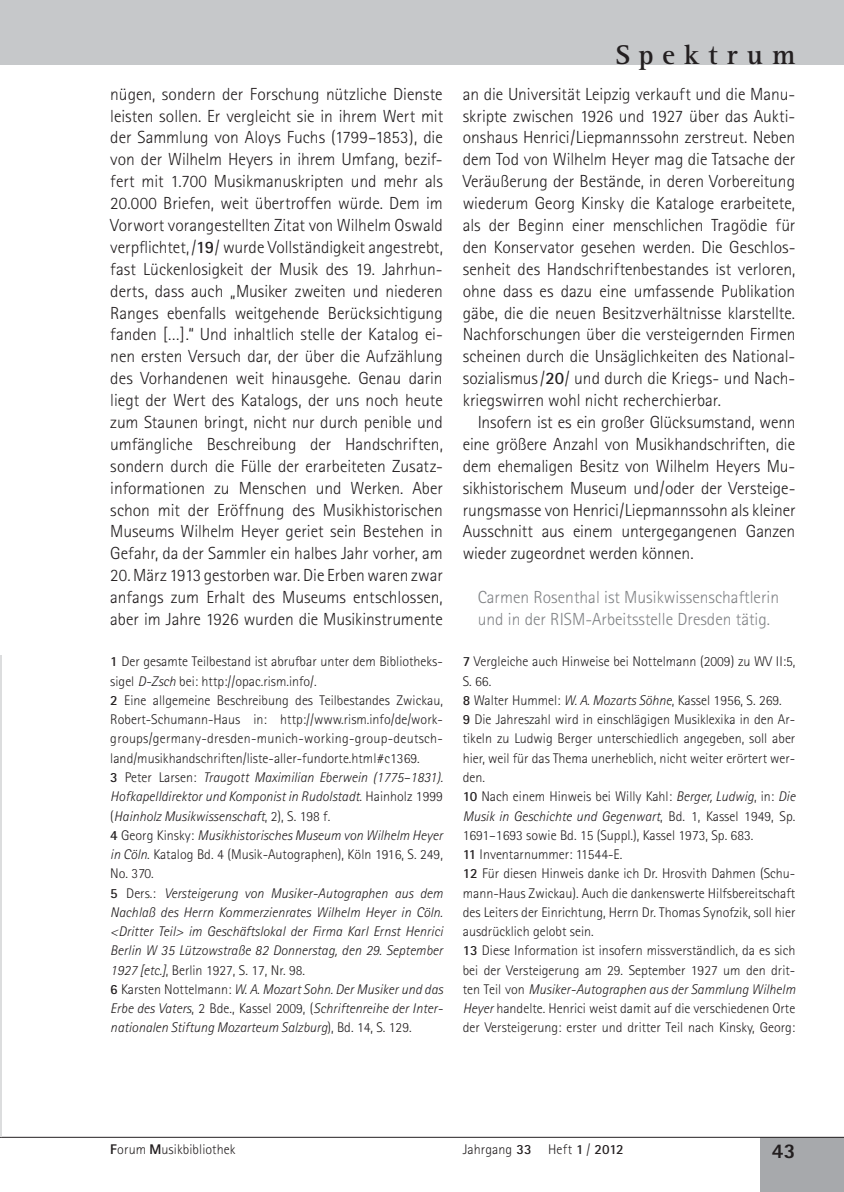
<style>
.page{position:relative;width:844px;height:1192px;background:#fff}
.page>*{position:absolute;margin:0;border:0;box-sizing:border-box;transform-origin:0 0}
.t1{font:700 28px "Rotis Serif";letter-spacing:.32em;color:#231f20}
.t2{font:800 21px "Rotis Sans Serif";color:#231f20}
.t3{font:300 17.5px/21.9px "Rotis Sans Serif";letter-spacing:-.005em;color:#231f20;text-align:justify}
.t4{font:300 17.5px/21.9px "Rotis Sans Serif";color:#808285}
.t5{font:300 14px/19.2px "Rotis Sans Serif";color:#231f20}
.s1{font-weight:700}
.s2{font-style:italic}
.s3{font-weight:800}
</style>
<div class="page">
<hr style="left:0;top:0;width:1px;height:64px;background:#c6c8ca">
<div style="left:760px;top:1137px;width:83px;height:54px;background:#a7a9ac"></div>
<div style="left:1px;top:0;width:842px;height:64px;background:#c6c8ca"></div>
<hr style="left:1px;top:1136px;width:842px;height:1px;background:#231f20">
<hr style="left:0;top:655px;width:1px;height:481px;background:#dcddde">
<p class="t3" style="left:110px;top:85px;width:334px">nügen, sondern der Forschung nützliche Dienste leisten sollen. Er vergleicht sie in ihrem Wert mit der Sammlung von Aloys Fuchs (1799–1853), die von der Wilhelm Heyers in ihrem Umfang, bezif&shy;fert mit 1.700 Musikmanuskripten und mehr als 20.000 Briefen, weit übertroffen würde. Dem im Vorwort vorangestellten Zitat von Wilhelm Oswald verpflichtet, /<span class="s1">19</span>/ wurde Vollständigkeit angestrebt, fast Lückenlosigkeit der Musik des 19. Jahrhun&shy;derts, dass auch „Musiker zweiten und niederen Ranges ebenfalls weitgehende Berücksichtigung fanden […].“ Und inhaltlich stelle der Katalog ei&shy;nen ersten Versuch dar, der über die Aufzählung des Vorhandenen weit hinausgehe. Genau darin liegt der Wert des Katalogs, der uns noch heute zum Staunen bringt, nicht nur durch penible und umfängliche Beschreibung der Handschriften, sondern durch die Fülle der erarbeiteten Zusatz&shy;informationen zu Menschen und Werken. Aber schon mit der Eröffnung des Musikhistorischen Museums Wilhelm Heyer geriet sein Bestehen in Gefahr, da der Sammler ein halbes Jahr vorher, am</p>
<p class="t3" style="left:110px;top:566px;width:334px">20. März 1913 gestorben war. Die Erben waren zwar anfangs zum Erhalt des Museums entschlossen, aber im Jahre 1926 wurden die Musikinstrumente</p>
<p class="t1" style="left:615px;top:45px;width:181px">Spektrum</p>
<p class="t3" style="left:462px;top:85px;width:334px">an die Universität Leipzig verkauft und die Manu-</p>
<p class="t3" style="left:462px;top:106px;width:334px">skripte zwischen 1926 und 1927 über das Aukti-</p>
<p class="t3" style="left:462px;top:128px;width:334px">onshaus Henrici/Liepmannssohn zerstreut. Neben</p>
<p class="t3" style="left:462px;top:150px;width:334px">dem Tod von Wilhelm Heyer mag die Tatsache der</p>
<p class="t3" style="left:462px;top:172px;width:334px">Veräußerung der Bestände, in deren Vorbereitung</p>
<p class="t3" style="left:462px;top:194px;width:334px">wiederum Georg Kinsky die Kataloge erarbeitete,</p>
<p class="t3" style="left:462px;top:216px;width:334px">als der Beginn einer menschlichen Tragödie für</p>
<p class="t3" style="left:462px;top:238px;width:334px">den Konservator gesehen werden. Die Geschlos-</p>
<p class="t3" style="left:462px;top:260px;width:334px">senheit des Handschriftenbestandes ist verloren,</p>
<p class="t3" style="left:462px;top:281px;width:334px">ohne dass es dazu eine umfassende Publikation</p>
<p class="t3" style="left:462px;top:303px;width:334px">gäbe, die die neuen Besitzverhältnisse klarstellte.</p>
<p class="t3" style="left:462px;top:325px;width:334px">Nachforschungen über die versteigernden Firmen</p>
<p class="t3" style="left:462px;top:347px;width:334px">scheinen durch die Unsäglichkeiten des National-</p>
<p class="t3" style="left:462px;top:369px;width:334px">sozialismus /<span class="s1">20</span>/ und durch die Kriegs- und Nach-</p>
<p class="t3" style="left:462px;top:391px;width:259px">kriegswirren wohl nicht recherchierbar.</p>
<p class="t3" style="left:477px;top:413px;width:319px">Insofern ist es ein großer Glücksumstand, wenn</p>
<p class="t3" style="left:462px;top:435px;width:334px">eine größere Anzahl von Musikhandschriften, die</p>
<p class="t3" style="left:462px;top:456px;width:334px">dem ehemaligen Besitz von Wilhelm Heyers Mu-</p>
<p class="t3" style="left:462px;top:478px;width:334px">sikhistorischem Museum und/oder der Versteige-</p>
<p class="t3" style="left:462px;top:500px;width:334px">rungsmasse von Henrici/Liepmannssohn als kleiner</p>
<p class="t3" style="left:462px;top:522px;width:334px">Ausschnitt aus einem untergegangenen Ganzen</p>
<p class="t3" style="left:462px;top:544px;width:232px">wieder zugeordnet werden können.</p>
<p class="t4" style="left:477px;top:588px;width:303px">Carmen Rosenthal ist Musikwissenschaftlerin und in der RISM-Arbeitsstelle Dresden tätig.</p>
<p class="t5" style="left:110px;top:653px;width:334px"><span class="s1">1</span> Der gesamte Teilbestand ist abrufbar unter dem Bibliotheks&shy;sigel <span class="s2">D-Zsch</span> bei: http://opac.rism.info/.<br><span class="s1">2</span> Eine allgemeine Beschreibung des Teilbestandes Zwickau, Robert-Schumann-Haus in: http://www.rism.info/de/work&shy;groups/germany-dresden-munich-working-group-deutsch&shy;land/musikhandschriften/liste-aller-fundorte.html#c1369.<br><span class="s1">3</span> Peter Larsen: <span class="s2">Traugott Maximilian Eberwein (1775–1831).<br>Hofkapelldirektor und Komponist in Rudolstadt</span>. Hainholz 1999 (<span class="s2">Hainholz Musikwissenschaft</span>, 2), S. 198 f.<br><span class="s1">4</span> Georg Kinsky: <span class="s2">Musikhistorisches Museum von Wilhelm Heyer in Cöln</span>. Katalog Bd. 4 (Musik-Autographen), Köln 1916, S. 249, No. 370.<br><span class="s1">5</span> Ders.: <span class="s2">Versteigerung von Musiker-Autographen aus dem Nachlaß des Herrn Kommerzienrates Wilhelm Heyer in Cöln. &lt;Dritter Teil&gt; im Geschäftslokal der Firma Karl Ernst Henrici Berlin W 35 Lützowstraße 82 Donnerstag, den 29. September 1927 [etc.]</span>, Berlin 1927, S. 17, Nr. 98.<br><span class="s1">6</span> Karsten Nottelmann: <span class="s2">W. A. Mozart Sohn. Der Musiker und das Erbe des Vaters</span>, 2 Bde., Kassel 2009, (<span class="s2">Schriftenreihe der Inter&shy;nationalen Stiftung Mozarteum Salzburg</span>), Bd. 14, S. 129.</p>
<p class="t5" style="left:462px;top:653px;width:334px"><span class="s1">7</span> Vergleiche auch Hinweise bei Nottelmann (2009) zu WV II:5, S. 66.<br><span class="s1">8</span> Walter Hummel: <span class="s2">W. A. Mozarts Söhne</span>, Kassel 1956, S. 269.<br><span class="s1">9</span> Die Jahreszahl wird in einschlägigen Musiklexika in den Ar&shy;tikeln zu Ludwig Berger unterschiedlich angegeben, soll aber hier, weil für das Thema unerheblich, nicht weiter erörtert wer&shy;den.<br><span class="s1">10</span> Nach einem Hinweis bei Willy Kahl: <span class="s2">Berger, Ludwig</span>, in: <span class="s2">Die Musik in Geschichte und Gegenwart</span>, Bd. 1, Kassel 1949, Sp.<br>1691–1693 sowie Bd. 15 (Suppl.), Kassel 1973, Sp. 683.<br><span class="s1">11</span> Inventarnummer: 11544-E.<br><span class="s1">12</span> Für diesen Hinweis danke ich Dr. Hrosvith Dahmen (Schu&shy;mann-Haus Zwickau). Auch die dankenswerte Hilfsbereitschaft des Leiters der Einrichtung, Herrn Dr. Thomas Synofzik, soll hier ausdrücklich gelobt sein.<br><span class="s1">13</span> Diese Information ist insofern missverständlich, da es sich bei der Versteigerung am 29. September 1927 um den drit&shy;ten Teil von <span class="s2">Musiker-Autographen aus der Sammlung Wilhelm Heyer</span> handelte. Henrici weist damit auf die verschiedenen Orte der Versteigerung: erster und dritter Teil nach Kinsky, Georg:</p>
<p class="t5" style="left:110px;top:1140px;width:127px"><span class="s3">F</span>orum <span class="s3">M</span>usikbibliothek</p>
<p class="t5" style="left:462px;top:1140px;width:162px">Jahrgang <span class="s1">33</span> Heft <span class="s1">1</span> / <span class="s1">2012</span></p>
<p class="t2" style="left:771px;top:1143px;width:25px">43</p>
</div>
